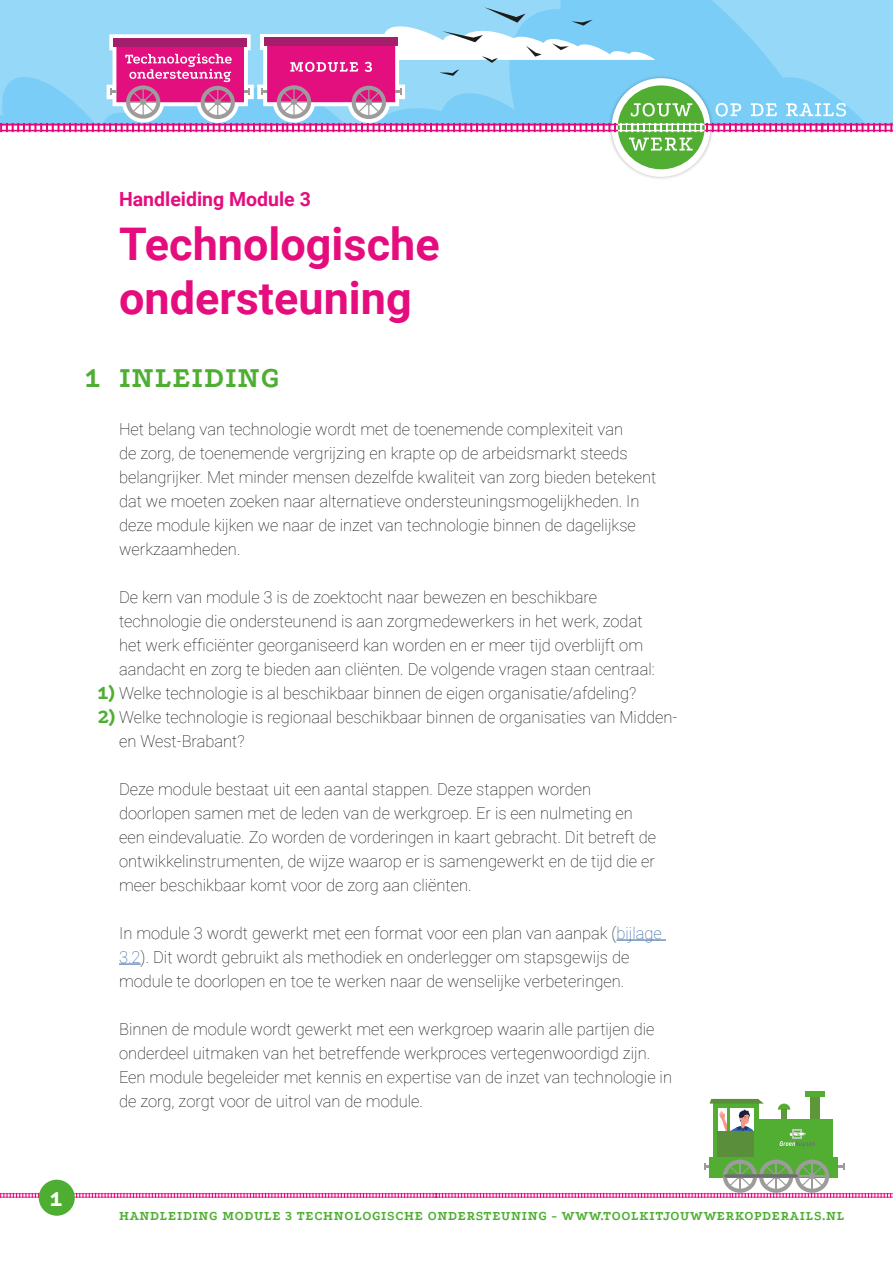
<style>
.page{position:relative;width:893px;height:1263px;background:#fff}
.page>*{position:absolute;margin:0;border:0;box-sizing:border-box;transform-origin:0 0}
.t1{font:700 45px/54px "Roboto";color:#e50d7e}
.t2{font:30px "Podkova";letter-spacing:.03em;color:#4eae32}
.t3{font:24px "Podkova";color:#fff}
.t4{font:700 19.5px "Roboto";color:#e50d7e}
.t5{font:100 16.5px/24px "Roboto";color:#000}
.t6{font:13.5px "Podkova";letter-spacing:.05em;color:#4eae32}
.s1{font-family:"Podkova";font-weight:400;font-size:21px;color:#4eae32}
.s2{color:#275b9b}
</style>
<div class="page">
<div style="left:805px;top:1091px;width:20px;height:6px;background:#51ae33"></div>
<div style="left:810px;top:1097px;width:9px;height:22px;background:#5e963a"></div>
<svg style="left:0;top:1099px;width:893px;height:99px"></svg>
<div style="left:39px;top:1180px;width:36px;height:36px;background:#4eae32;border-radius:50%"></div>
<svg style="left:0;top:0;width:893px;height:7px;background:#91d6f7"></svg>
<svg style="left:0;top:7px;width:893px;height:162px"></svg>
<hr style="left:616px;top:940px;width:50px;height:1px;background:#275b9b">
<svg style="left:119px;top:964px;width:22px;height:1px"></svg>
<p class="t4" style="left:119px;top:185px;width:193px">Handleiding Module 3</p>
<h1 class="t1" style="left:119px;top:215px;width:322px">Technologische ondersteuning</h1>
<h2 class="t2" style="left:85px;top:358px;width:196px">1 INLEIDING</h2>
<p class="t5" style="left:119px;top:416px;width:539px">Het belang van technologie wordt met de toenemende complexiteit van<br>de zorg, de toenemende vergrijzing en krapte op de arbeidsmarkt steeds belangrijker. Met minder mensen dezelfde kwaliteit van zorg bieden betekent dat we moeten zoeken naar alternatieve ondersteuningsmogelijkheden. In deze module kijken we naar de inzet van technologie binnen de dagelijkse werkzaamheden.</p>
<p class="t5" style="left:119px;top:584px;width:537px">De kern van module 3 is de zoektocht naar bewezen en beschikbare technologie die ondersteunend is aan zorgmedewerkers in het werk, zodat het werk efficiënter georganiseerd kan worden en er meer tijd overblijft om aandacht en zorg te bieden aan cliënten. De volgende vragen staan centraal:</p>
<p class="t5" style="left:98px;top:680px;width:540px"><span class="s1">1)</span> Welke technologie is al beschikbaar binnen de eigen organisatie/afdeling?</p>
<p class="t5" style="left:119px;top:704px;width:560px;text-indent:-21px"><span class="s1">2)</span> Welke technologie is regionaal beschikbaar binnen de organisaties van Midden&shy;en West-Brabant?</p>
<p class="t5" style="left:119px;top:776px;width:539px">Deze module bestaat uit een aantal stappen. Deze stappen worden doorlopen samen met de leden van de werkgroep. Er is een nulmeting en een eindevaluatie. Zo worden de vorderingen in kaart gebracht. Dit betreft de ontwikkelinstrumenten, de wijze waarop er is samengewerkt en de tijd die er meer beschikbaar komt voor de zorg aan cliënten.</p>
<p class="t5" style="left:119px;top:920px;width:544px">In module 3 wordt gewerkt met een format voor een plan van aanpak (<span class="s2">bijlage<br>3.2</span>). Dit wordt gebruikt als methodiek en onderlegger om stapsgewijs de module te doorlopen en toe te werken naar de wenselijke verbeteringen.</p>
<p class="t5" style="left:119px;top:1016px;width:554px">Binnen de module wordt gewerkt met een werkgroep waarin alle partijen die onderdeel uitmaken van het betreffende werkproces vertegenwoordigd zijn.<br>Een module begeleider met kennis en expertise van de inzet van technologie in de zorg, zorgt voor de uitrol van de module.</p>
<h3 class="t3" style="left:50px;top:1182px;width:13px">1</h3>
<p class="t6" style="left:119px;top:1207px;width:727px">HANDLEIDING MODULE 3 TECHNOLOGISCHE ONDERSTEUNING - WWW.TOOLKITJOUWWERKOPDERAILS.NL</p>
</div>
